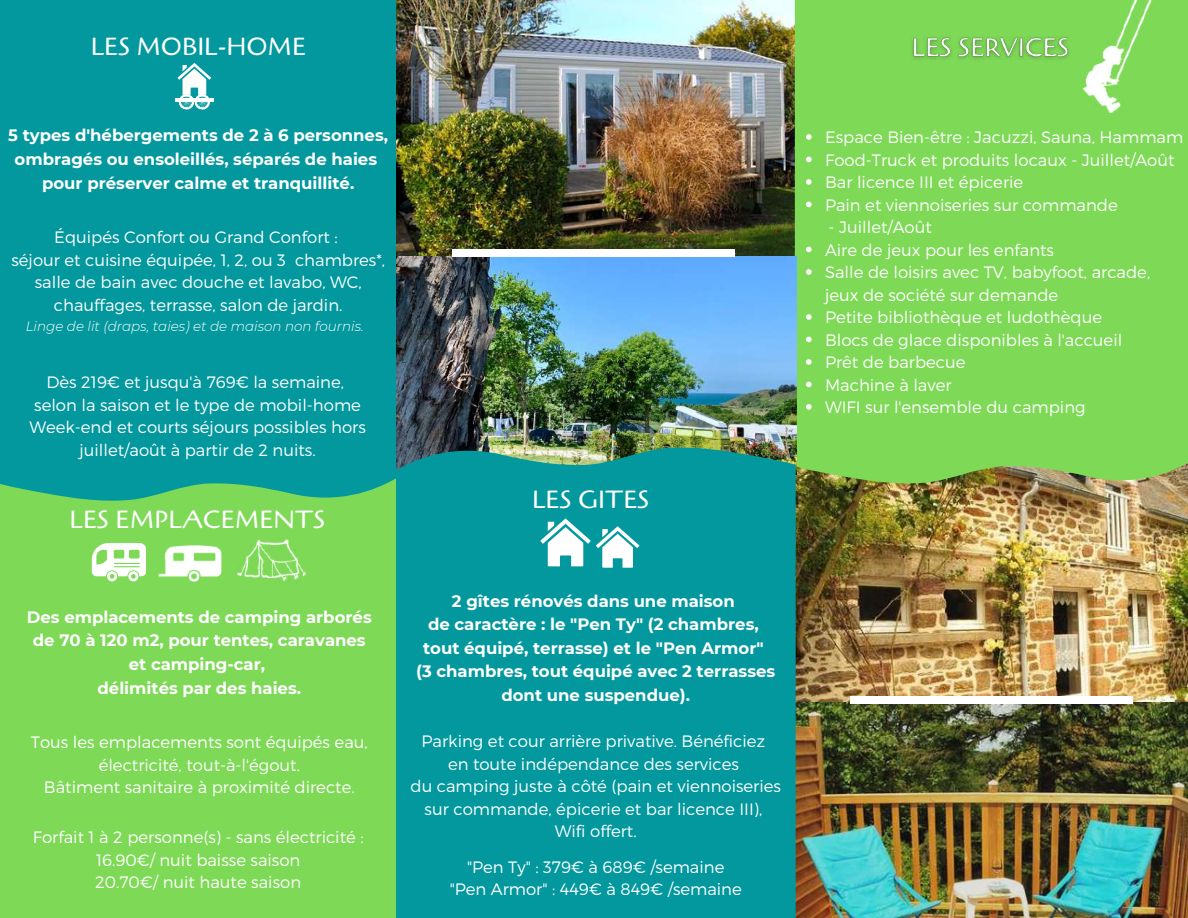
<style>
.page{position:relative;width:1188px;height:918px;background:#fff}
.page>*{position:absolute;margin:0;border:0;box-sizing:border-box;transform-origin:0 0}
.t1{font:24.9px "Cagliostro";color:#fff}
.t2{font:24.75px "Cagliostro";color:#fff}
.t3{font:300 16.5px/22.5px "Montserrat";color:#fff;text-align:center}
.t4{font:700 16.5px/23.7px "Montserrat";color:#fff;text-align:center}
.t5{font:italic 300 13.5px "Montserrat";color:#fff}
</style>
<div class="page">
<img style="left:796px;top:701px;width:392px;height:217px">
<div style="left:0;top:473px;width:396px;height:445px;background:#7ed957"></div>
<div style="left:0;top:0;width:396px;height:501px;background:#03989e"></div>
<img style="left:396px;top:0;width:399px;height:272px">
<img style="left:796px;top:483px;width:392px;height:218px">
<div style="left:795px;top:0;width:393px;height:483px;background:#7ed957"></div>
<img style="left:397px;top:256px;width:399px;height:192px">
<div style="left:396px;top:448px;width:400px;height:470px;background:#03989e"></div>
<div style="left:850px;top:697px;width:283px;height:6px;background:#fff"></div>
<hr style="left:175px;top:98px;width:39px;height:3px;background:#fff">
<svg style="left:177px;top:63px;width:34px;height:48px"></svg>
<svg style="left:92px;top:543px;width:54px;height:38px"></svg>
<img style="left:158px;top:545px;width:80px;height:37px">
<img style="left:238px;top:539px;width:67px;height:42px">
<svg style="left:540px;top:519px;width:100px;height:49px"></svg>
<img style="left:1084px;top:0;width:73px;height:112px">
<img style="left:905px;top:30px;width:171px;height:35px">
<div style="left:453px;top:250px;width:282px;height:7px;background:#fff"></div>
<svg style="left:806px;top:134px;width:6px;height:6px"></svg>
<svg style="left:806px;top:157px;width:6px;height:5px"></svg>
<svg style="left:806px;top:179px;width:6px;height:6px"></svg>
<svg style="left:806px;top:202px;width:6px;height:5px"></svg>
<svg style="left:806px;top:247px;width:6px;height:5px"></svg>
<svg style="left:806px;top:269px;width:6px;height:6px"></svg>
<svg style="left:806px;top:314px;width:6px;height:6px"></svg>
<svg style="left:806px;top:337px;width:6px;height:5px"></svg>
<svg style="left:806px;top:359px;width:6px;height:6px"></svg>
<svg style="left:806px;top:382px;width:6px;height:5px"></svg>
<svg style="left:806px;top:404px;width:6px;height:6px"></svg>
<h2 class="t2" style="left:91px;top:30px;width:217px">LES MOBIL-HOME</h2>
<p class="t4" style="left:8px;top:124px;width:381px">5 types d'hébergements de 2 à 6 personnes, ombragés ou ensoleillés, séparés de haies pour préserver calme et tranquillité.</p>
<p class="t3" style="left:11px;top:225px;width:375px">Équipés Confort ou Grand Confort :<br>séjour et cuisine équipée, 1, 2, ou 3 chambres*, salle de bain avec douche et lavabo, WC, chauffages, terrasse, salon de jardin.</p>
<p class="t5" style="left:26px;top:318px;width:340px">Linge de lit (draps, taies) et de maison non fournis.</p>
<p class="t3" style="left:29px;top:370px;width:338px">Dès 219€ et jusqu'à 769€ la semaine, selon la saison et le type de mobil-home Week-end et courts séjours possibles hors juillet/août à partir de 2 nuits.</p>
<h1 class="t1" style="left:70px;top:503px;width:258px">LES EMPLACEMENTS</h1>
<h1 class="t1" style="left:532px;top:483px;width:119px">LES GITES</h1>
<p class="t4" style="left:27px;top:605px;width:346px">Des emplacements de camping arborés de 70 à 120 m2, pour tentes, caravanes et camping-car,<br>délimités par des haies.</p>
<p class="t3" style="left:31px;top:730px;width:338px">Tous les emplacements sont équipés eau, électricité, tout-à-l'égout.<br>Bâtiment sanitaire à proximité directe.</p>
<p class="t3" style="left:33px;top:826px;width:332px">Forfait 1 à 2 personne(s) - sans électricité :<br>16.90€/ nuit baisse saison<br>20.70€/ nuit haute saison</p>
<p class="t4" style="left:416px;top:589px;width:361px">2 gîtes rénovés dans une maison<br>de caractère : le "Pen Ty" (2 chambres, tout équipé, terrasse) et le "Pen Armor" (3 chambres, tout équipé avec 2 terrasses dont une suspendue).</p>
<p class="t3" style="left:411px;top:729px;width:372px">Parking et cour arrière privative. Bénéficiez<br>en toute indépendance des services<br>du camping juste à côté (pain et viennoiseries sur commande, épicerie et bar licence III), Wifi offert.</p>
<p class="t3" style="left:450px;top:855px;width:294px">"Pen Ty" : 379€ à 689€ /semaine "Pen Armor" : 449€ à 849€ /semaine</p>
<p class="t3" style="left:825px;top:125px;width:360px;text-align:left">Espace Bien-être : Jacuzzi, Sauna, Hammam Food-Truck et produits locaux - Juillet/Août Bar licence III et épicerie<br>Pain et viennoiseries sur commande</p>
<p class="t3" style="left:825px;top:215px;width:327px;text-align:left">- Juillet/Août<br>Aire de jeux pour les enfants<br>Salle de loisirs avec TV, babyfoot, arcade, jeux de société sur demande<br>Petite bibliothèque et ludothèque<br>Blocs de glace disponibles à l'accueil<br>Prêt de barbecue<br>Machine à laver<br>WIFI sur l'ensemble du camping</p>
</div>
